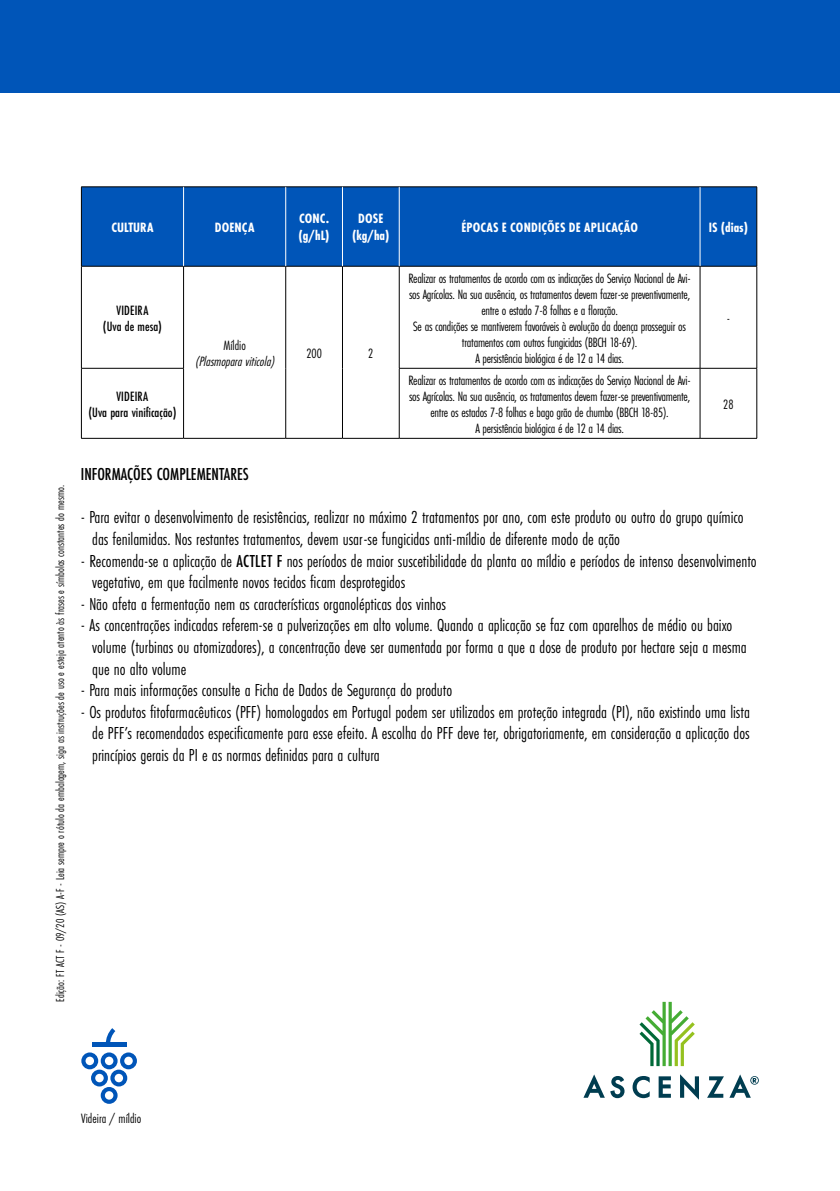
<style>
.page{position:relative;width:840px;height:1191px;background:#fff}
.page>*{position:absolute;margin:0;border:0;box-sizing:border-box;transform-origin:0 0}
.t1{font:18px/21.6px "Futura PT Cond";color:#000}
.t2{font:500 18px "Futura PT Cond";color:#000}
.t3{font:14px/16px "Futura PT Cond";letter-spacing:-.02em;color:#000;text-align:center}
.t4{font:700 14px/16.8px "Futura PT Cond";letter-spacing:.01em;color:#fff}
.t5{font:500 14px/16px "Futura PT Cond";color:#000;text-align:center}
.t6{font:italic 14px "Futura PT Cond";color:#000}
.t7{font:14px "Futura PT Cond";color:#000}
.t8{font:12px "Futura PT Cond";color:#000}
.s1{font-weight:500}
</style>
<div class="page">
<div style="left:0;top:0;width:839px;height:93px;background:#0055b8"></div>
<svg style="left:639px;top:1001px;width:55px;height:65px"></svg>
<svg style="left:610px;top:1076px;width:14px;height:22px"></svg>
<svg style="left:632px;top:1076px;width:17px;height:22px"></svg>
<svg style="left:658px;top:1076px;width:12px;height:21px"></svg>
<svg style="left:680px;top:1074px;width:18px;height:25px"></svg>
<svg style="left:707px;top:1076px;width:16px;height:21px"></svg>
<svg style="left:584px;top:1074px;width:20px;height:23px"></svg>
<svg style="left:729px;top:1074px;width:29px;height:23px"></svg>
<div style="left:82px;top:187px;width:674px;height:79px;background:#0055b8"></div>
<hr style="left:81px;top:186px;width:102px;height:1px;background:#000">
<hr style="left:81px;top:187px;width:1px;height:79px;background:#000">
<hr style="left:183px;top:186px;width:102px;height:1px;background:#000">
<hr style="left:285px;top:186px;width:57px;height:1px;background:#000">
<hr style="left:342px;top:186px;width:57px;height:1px;background:#000">
<hr style="left:399px;top:186px;width:300px;height:1px;background:#000">
<hr style="left:699px;top:186px;width:57px;height:1px;background:#000">
<hr style="left:756px;top:187px;width:1px;height:79px;background:#000">
<hr style="left:81px;top:266px;width:102px;height:1px;background:#000">
<hr style="left:81px;top:266px;width:1px;height:102px;background:#000">
<hr style="left:183px;top:266px;width:102px;height:1px;background:#000">
<hr style="left:183px;top:266px;width:1px;height:102px;background:#000">
<hr style="left:285px;top:266px;width:57px;height:1px;background:#000">
<hr style="left:285px;top:266px;width:1px;height:102px;background:#000">
<hr style="left:342px;top:266px;width:57px;height:1px;background:#000">
<hr style="left:342px;top:266px;width:1px;height:102px;background:#000">
<hr style="left:399px;top:266px;width:300px;height:1px;background:#000">
<hr style="left:398px;top:266px;width:1px;height:102px;background:#000">
<hr style="left:699px;top:266px;width:57px;height:1px;background:#000">
<hr style="left:699px;top:266px;width:1px;height:102px;background:#000">
<hr style="left:756px;top:266px;width:1px;height:102px;background:#000">
<hr style="left:81px;top:368px;width:1px;height:70px;background:#000">
<hr style="left:183px;top:368px;width:1px;height:70px;background:#000">
<hr style="left:285px;top:368px;width:1px;height:70px;background:#000">
<hr style="left:342px;top:368px;width:1px;height:70px;background:#000">
<hr style="left:398px;top:368px;width:1px;height:70px;background:#000">
<hr style="left:699px;top:368px;width:1px;height:70px;background:#000">
<hr style="left:756px;top:368px;width:1px;height:70px;background:#000">
<hr style="left:81px;top:368px;width:103px;height:1px;background:#000">
<hr style="left:81px;top:438px;width:102px;height:1px;background:#000">
<hr style="left:399px;top:368px;width:300px;height:1px;background:#000">
<hr style="left:699px;top:368px;width:57px;height:1px;background:#000">
<hr style="left:183px;top:438px;width:102px;height:1px;background:#000">
<hr style="left:285px;top:438px;width:57px;height:1px;background:#000">
<hr style="left:342px;top:438px;width:57px;height:1px;background:#000">
<hr style="left:399px;top:438px;width:300px;height:1px;background:#000">
<hr style="left:699px;top:438px;width:57px;height:1px;background:#000">
<hr style="left:183px;top:187px;width:1px;height:79px;background:#fff">
<hr style="left:285px;top:187px;width:1px;height:79px;background:#fff">
<hr style="left:342px;top:187px;width:1px;height:79px;background:#fff">
<hr style="left:398px;top:187px;width:1px;height:79px;background:#fff">
<hr style="left:699px;top:187px;width:1px;height:79px;background:#fff">
<svg style="left:81px;top:1052px;width:56px;height:51px"></svg>
<hr style="left:92px;top:1042px;width:34px;height:4px;background:#0055b8">
<svg style="left:106px;top:1028px;width:9px;height:14px"></svg>
<p class="t8" style="left:53px;top:1001px;width:518px;rotate:-90deg">Edição: FT ACT F - 09/20 (AS) A-F - Leia sempre o rótulo da embalagem, siga as instruções de uso e esteja atento às frases e símbolos constantes do mesmo.</p>
<p class="t4" style="left:111px;top:219px;width:44px">CULTURA</p>
<p class="t4" style="left:215px;top:219px;width:41px">DOENÇA</p>
<p class="t4" style="left:298px;top:210px;width:32px">CONC. (g/hL)</p>
<p class="t4" style="left:352px;top:210px;width:39px;text-align:center">DOSE (kg/ha)</p>
<p class="t4" style="left:461px;top:219px;width:178px">ÉPOCAS E CONDIÇÕES DE APLICAÇÃO</p>
<p class="t4" style="left:708px;top:219px;width:41px">IS (dias)</p>
<p class="t5" style="left:103px;top:302px;width:60px">VIDEIRA<br>(Uva de mesa)</p>
<p class="t5" style="left:88px;top:388px;width:89px">VIDEIRA<br>(Uva para vinificação)</p>
<p class="t3" style="left:223px;top:337px;width:24px">Míldio</p>
<p class="t6" style="left:195px;top:353px;width:84px">(Plasmoparaviticola)</p>
<p class="t3" style="left:306px;top:345px;width:17px">200</p>
<p class="t3" style="left:368px;top:345px;width:7px">2</p>
<p class="t3" style="left:408px;top:270px;width:283px">Realizar os tratamentos de acordo com as indicações do Serviço Nacional de Avi&shy;sos Agrícolas. Na sua ausência, os tratamentos devem fazer-se preventivamente, entre o estado 7-8 folhas e a floração.<br>Se as condições se mantiverem favoráveis à evolução da doença prosseguir os tratamentos com outros fungicidas (BBCH 18-69).<br>A persistência biológica é de 12 a 14 dias.</p>
<p class="t3" style="left:408px;top:372px;width:283px">Realizar os tratamentos de acordo com as indicações do Serviço Nacional de Avi&shy;sos Agrícolas. Na sua ausência, os tratamentos devem fazer-se preventivamente, entre os estados 7-8 folhas e bago grão de chumbo (BBCH 18-85).<br>A persistência biológica é de 12 a 14 dias.</p>
<p class="t3" style="left:726px;top:310px;width:5px">-</p>
<p class="t3" style="left:722px;top:396px;width:12px">28</p>
<p class="t2" style="left:81px;top:463px;width:169px">INFORMAÇÕES COMPLEMENTARES</p>
<p class="t1" style="left:92px;top:506px;width:652px;text-indent:-11px">- Para evitar o desenvolvimento de resistências, realizar no máximo 2 tratamentos por ano, com este produto ou outro do grupo químico das fenilamidas. Nos restantes tratamentos, devem usar-se fungicidas anti-míldio de diferente modo de ação</p>
<p class="t1" style="left:92px;top:550px;width:665px;text-indent:-11px">- Recomenda-se a aplicação de <span class="s1">ACTLET F</span> nos períodos de maior suscetibilidade da planta ao míldio e períodos de intenso desenvolvimento vegetativo, em que facilmente novos tecidos ficam desprotegidos</p>
<p class="t1" style="left:81px;top:593px;width:366px">- Não afeta a fermentação nem as características organolépticas dos vinhos</p>
<p class="t1" style="left:92px;top:614px;width:655px;text-indent:-11px">- As concentrações indicadas referem-se a pulverizações em alto volume. Quando a aplicação se faz com aparelhos de médio ou baixo volume (turbinas ou atomizadores), a concentração deve ser aumentada por forma a que a dose de produto por hectare seja a mesma que no alto volume</p>
<p class="t1" style="left:81px;top:679px;width:373px">- Para mais informações consulte a Ficha de Dados de Segurança do produto</p>
<p class="t1" style="left:92px;top:701px;width:658px;text-align:justify;text-indent:-11px">- Os produtos fitofarmacêuticos (PFF) homologados em Portugal podem ser utilizados em proteção integrada (PI), não existindo uma lista de PFF’s recomendados especificamente para esse efeito. A escolha do PFF deve ter, obrigatoriamente, em consideração a aplicação dos princípios gerais da PI e as normas definidas para a cultura</p>
<p class="t7" style="left:81px;top:1110px;width:61px">Videira / míldio</p>
</div>
